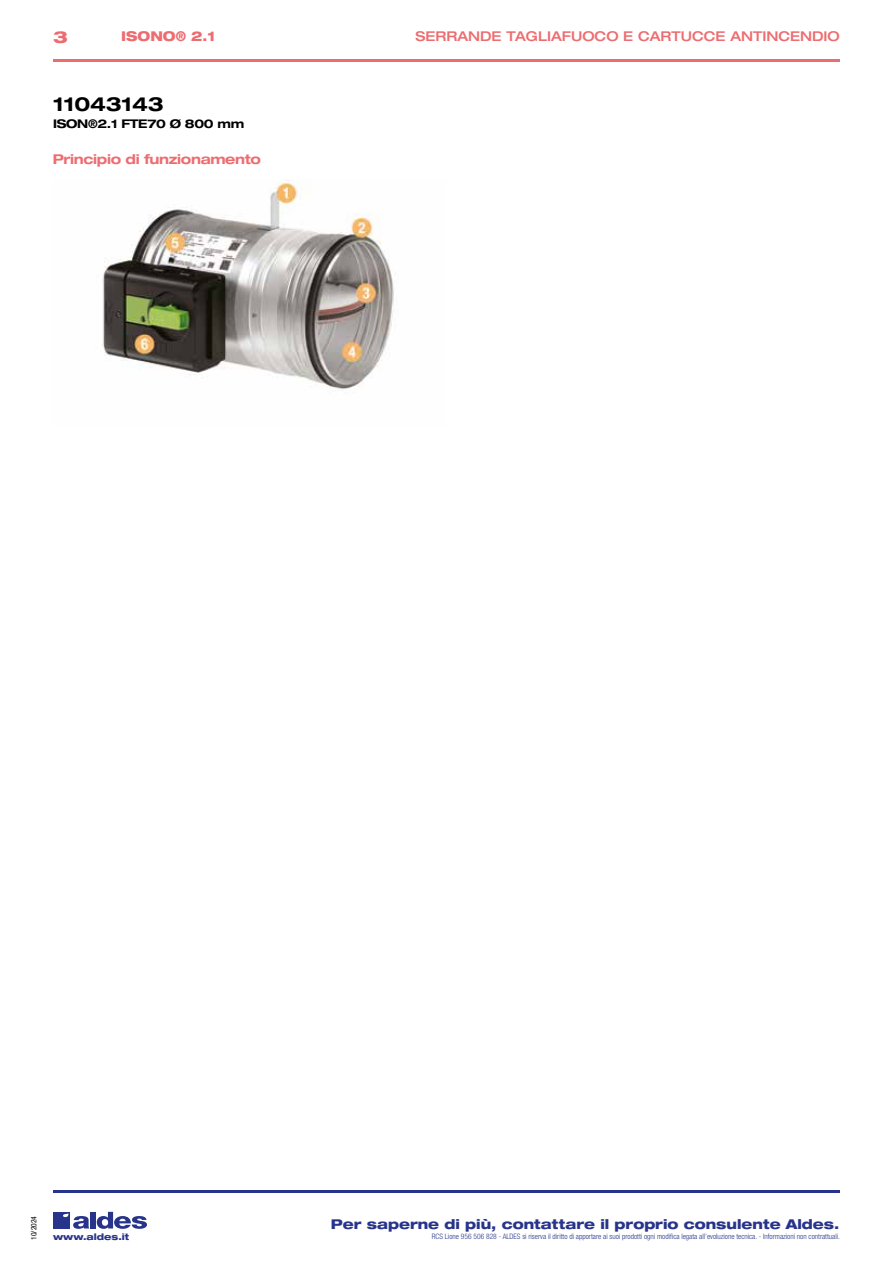
<style>
.page{position:relative;width:893px;height:1263px;background:#fff}
.page>*{position:absolute;margin:0;border:0;box-sizing:border-box;transform-origin:0 0}
.t1{font:700 expanded 19.5px "Helvetica Neue LT Std";letter-spacing:-.01em;color:#000}
.t2{font:800 expanded 16.5px "Helvetica Neue LT Std";color:#ed6c70}
.t3{font:800 expanded 13.5px "Helvetica Neue LT Std";color:#28348b}
.t4{font:500 expanded 13.5px "Helvetica Neue LT Std";color:#ed6c70}
.t5{font:700 expanded 13.5px "Helvetica Neue LT Std";letter-spacing:-.025em;color:#ed6c70}
.t6{font:800 expanded 13.5px "Helvetica Neue LT Std";color:#ed6c70;scale:.95 1}
.t7{font:700 expanded 12px "Helvetica Neue LT Std";letter-spacing:-.025em;color:#000}
.t8{font:800 expanded 9px "Helvetica Neue LT Std";color:#28348b}
.t9{font:300 condensed 7.5px "Helvetica Neue LT Std";color:#28348b}
.t10{font:condensed 7.5px "Helvetica Neue LT Std";color:#000}
</style>
<div class="page">
<div style="left:53px;top:1212px;width:17px;height:16px;background:#28348b"></div>
<div style="left:90px;top:1212px;width:6px;height:16px;background:#28348b"></div>
<svg style="left:97px;top:1212px;width:50px;height:17px"></svg>
<svg style="left:63px;top:1213px;width:26px;height:16px"></svg>
<hr style="left:53px;top:59px;width:787px;height:2px;background:#ed6c70">
<hr style="left:53px;top:1190px;width:787px;height:2px;background:#28348b">
<img style="left:102px;top:179px;width:294px;height:211px">
<h2 class="t2" style="left:53px;top:26px;width:16px">3</h2>
<h3 class="t6" style="left:121px;top:28px;width:100px">ISONO® 2.1</h3>
<h3 class="t4" style="left:415px;top:28px;width:426px">SERRANDE TAGLIAFUOCO E CARTUCCE ANTINCENDIO</h3>
<h1 class="t1" style="left:53px;top:92px;width:112px">11043143</h1>
<h3 class="t7" style="left:53px;top:116px;width:193px">ISON®2.1 FTE70 Ø 800 mm</h3>
<h3 class="t5" style="left:53px;top:151px;width:210px">Principio di funzionamento</h3>
<p class="t10" style="left:29px;top:1240px;width:25px;rotate:-90deg">10/2024</p>
<h3 class="t3" style="left:331px;top:1215px;width:510px">Per saperne di più, contattare il proprio consulente Aldes.</h3>
<p class="t8" style="left:53px;top:1231px;width:78px">www.aldes.it</p>
<p class="t9" style="left:432px;top:1232px;width:410px">RCS Lione 956 506 828 - ALDES si riserva il diritto di apportare ai suoi prodotti ogni modifica legata all’evoluzione tecnica. - Informazioni non contrattuali.</p>
</div>
